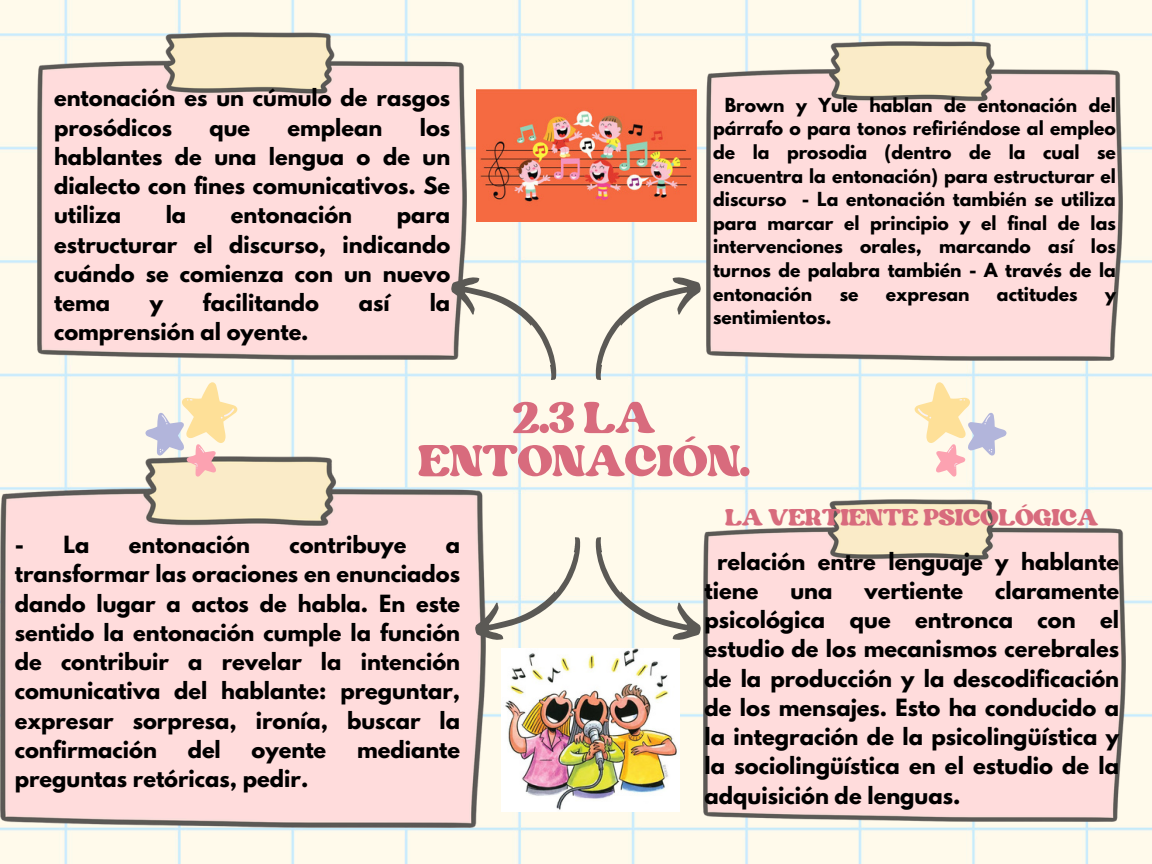
<style>
.page{position:relative;width:1152px;height:864px;background:#fff}
.page>*{position:absolute;margin:0;border:0;box-sizing:border-box;transform-origin:0 0}
.t1{font:62.4px "Margin";color:#d86b7d}
.t2{font:33px "Margin";color:#d86b7d}
.t3{font:700 21px/29.2px "League Spartan";color:#000;text-align:justify}
.t4{font:700 17.1px/23.7px "League Spartan";color:#000;text-align:justify}
</style>
<div class="page">
<img style="left:0;top:0;width:1152px;height:864px">
<img style="left:38px;top:33px;width:429px;height:327px">
<img style="left:0;top:456px;width:486px;height:371px">
<img style="left:706px;top:42px;width:417px;height:318px">
<img style="left:704px;top:500px;width:421px;height:322px">
<svg style="left:443px;top:263px;width:266px;height:119px"></svg>
<svg style="left:467px;top:535px;width:242px;height:119px"></svg>
<svg style="left:915px;top:382px;width:92px;height:95px"></svg>
<svg style="left:145px;top:382px;width:92px;height:95px"></svg>
<img style="left:502px;top:649px;width:177px;height:163px">
<img style="left:476px;top:89px;width:221px;height:133px">
<h3 class="t3" style="left:54px;top:86px;width:398px">entonación es un cúmulo de rasgos prosódicos</h3>
<h3 class="t3" style="left:54px;top:115px;width:398px;text-indent:366px">los hablantes de una lengua o de un dialecto con fines comunicativos. Se utiliza</h3>
<h3 class="t3" style="left:210px;top:115px;width:42px">que</h3>
<h3 class="t3" style="left:288px;top:115px;width:96px">emplean</h3>
<h3 class="t3" style="left:166px;top:203px;width:22px">la</h3>
<h3 class="t3" style="left:231px;top:203px;width:123px">entonación</h3>
<h3 class="t3" style="left:54px;top:203px;width:398px;text-indent:343px">para estructurar el discurso, indicando cuándo se comienza con un nuevo tema</h3>
<h3 class="t3" style="left:150px;top:291px;width:15px">y</h3>
<h3 class="t3" style="left:203px;top:291px;width:118px">facilitando</h3>
<h3 class="t3" style="left:359px;top:291px;width:32px">así</h3>
<h3 class="t3" style="left:430px;top:291px;width:22px">la</h3>
<h3 class="t3" style="left:54px;top:320px;width:256px">comprensión al oyente.</h3>
<p class="t4" style="left:713px;top:95px;width:404px;text-indent:12px">Brown y Yule hablan de entonación del párrafo o para tonos refiriéndose al empleo de la prosodia (dentro de la cual se encuentra la entonación) para estructurar el discurso - La entonación también se utiliza para marcar el principio y el final de las intervenciones orales, marcando así los turnos de palabra también - A través de la entonación</p>
<p class="t4" style="left:840px;top:284px;width:20px">se</p>
<p class="t4" style="left:886px;top:284px;width:85px">expresan</p>
<p class="t4" style="left:997px;top:284px;width:82px">actitudes</p>
<p class="t4" style="left:1105px;top:284px;width:12px">y</p>
<p class="t4" style="left:713px;top:308px;width:120px">sentimientos.</p>
<p class="t1" style="left:513px;top:388px;width:144px">2.3 LA</p>
<p class="t1" style="left:419px;top:432px;width:333px">ENTONACIÓN.</p>
<p class="t3" style="left:15px;top:533px;width:76px">- La</p>
<p class="t3" style="left:129px;top:533px;width:123px">entonación</p>
<p class="t3" style="left:289px;top:533px;width:119px">contribuye</p>
<p class="t3" style="left:15px;top:533px;width:447px;text-indent:431px">a transformar las oraciones en enunciados dando lugar a actos de habla. En este sentido la entonación cumple la función de contribuir a revelar la intención comunicativa del hablante: preguntar, expresar sorpresa, ironía, buscar la confirmación</p>
<p class="t3" style="left:188px;top:738px;width:35px">del</p>
<p class="t3" style="left:252px;top:738px;width:76px">oyente</p>
<p class="t3" style="left:357px;top:738px;width:105px">mediante</p>
<p class="t3" style="left:15px;top:767px;width:295px">preguntas retóricas, pedir.</p>
<p class="t2" style="left:725px;top:502px;width:374px">LA VERTIENTE PSICOLÓGICA</p>
<p class="t3" style="left:705px;top:549px;width:416px;text-indent:13px">relación entre lenguaje y hablante tiene</p>
<p class="t3" style="left:705px;top:579px;width:416px;text-indent:291px">claramente psicológica que entronca con el estudio de los mecanismos cerebrales de la producción y la descodificación de los mensajes. Esto ha conducido a la integración de la psicolingüística y la sociolingüística en el estudio de la adquisición de lenguas.</p>
<p class="t3" style="left:790px;top:579px;width:44px">una</p>
<p class="t3" style="left:865px;top:579px;width:100px">vertiente</p>
</div>
